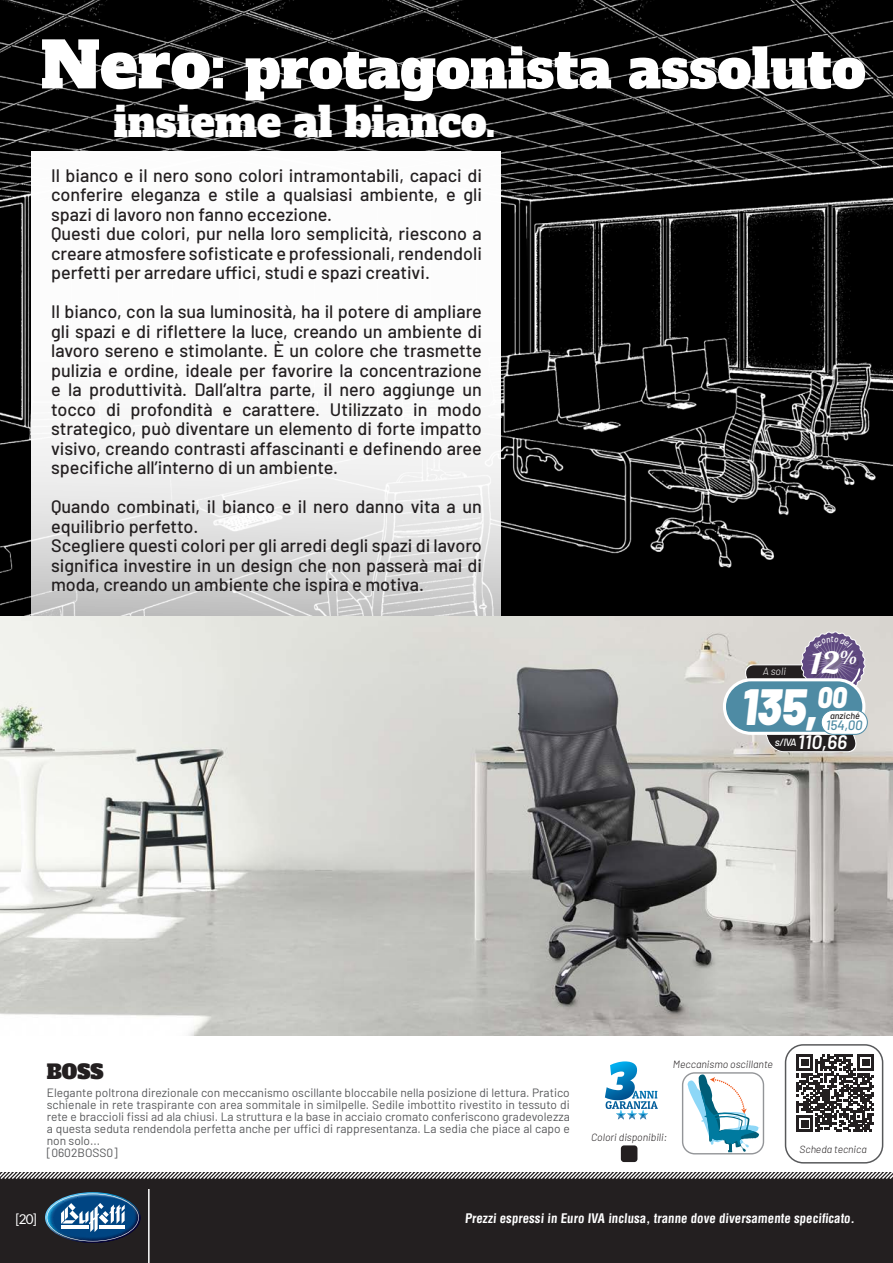
<style>
.page{position:relative;width:893px;height:1263px;background:#fff}
.page>*{position:absolute;margin:0;border:0;box-sizing:border-box;transform-origin:0 0}
.t1{font:54px "Alfa Slab One";color:#fff}
.Prezzo{font:italic 900 50.85px "Barlow";color:#fff;scale:.9 1}
.t2{font:40.5px "Alfa Slab One";color:#fff}
.Sconto{font:30px "Lobster";color:#fff;scale:1.2 1}
.Prezzo_senza_iva{font:italic 600 19.5px "Barlow";color:#fff}
.Titolo{font:19.5px "Alfa Slab One";color:#231f20}
.Descrizione{font:500 18px/19.5px "Barlow";color:#231f20;text-align:justify}
.Prezzo_barrato{font:italic 500 13.5px "Barlow";color:#4e8ba4}
.t3{font:13.5px "Lato";color:#fff}
.t4{font:700 condensed 12.9px "Helvetica LT Std";color:#fff}
.Descrizione-2{font:12px/12px "Barlow";color:#57585a;text-align:justify}
.Titolo-2{font:italic 300 10.5px "Barlow";color:#231f20}
.Prezzo_sopra{font:italic 300 10.5px "Barlow";color:#fff}
.Titolo-3{font:italic 300 10.35px "Barlow";color:#231f20}
.t5{font:italic 500 9px "Barlow";color:#231f20}
.s1{font-size:63px}
</style>
<div class="page">
<div style="left:0;top:1172px;width:893px;height:91px;background:#231f20"></div>
<hr style="left:148px;top:1189px;width:2px;height:74px;background:#fff">
<img style="left:45px;top:1192px;width:96px;height:51px">
<img style="left:0;top:0;width:893px;height:1035px">
<svg style="left:31px;top:151px;width:470px;height:644px"></svg>
<div style="left:785px;top:1044px;width:98px;height:119px;border:1px solid #57585a;border-radius:18px"></div>
<svg style="left:682px;top:1072px;width:82px;height:82px"></svg>
<div style="left:620px;top:1145px;width:18px;height:18px;background:#231f20;border-radius:4px"></div>
<div style="left:619px;top:1144px;width:20px;height:19px;border:2px solid #fff;border-radius:4px"></div>
<svg style="left:797px;top:1054px;width:77px;height:78px"></svg>
<svg style="left:724px;top:680px;width:140px;height:53px"></svg>
<svg style="left:821px;top:710px;width:46px;height:24px"></svg>
<div style="left:821px;top:710px;width:47px;height:25px;border:1px solid #4e8ba4;border-radius:12px"></div>
<svg style="left:605px;top:1061px;width:53px;height:58px"></svg>
<svg style="left:741px;top:631px;width:124px;height:122px;background:#8393a3"></svg>
<p class="t1" style="left:41px;top:22px;width:827px"><span class="s1">Nero:</span> protagonista assoluto</p>
<p class="t2" style="left:114px;top:87px;width:383px">insieme al bianco.</p>
<p class="Descrizione" style="left:51px;top:164px;width:432px">Il bianco e il nero sono colori intramontabili, capaci di conferire eleganza e stile a qualsiasi ambiente, e gli spazi di lavoro non fanno eccezione.</p>
<p class="Descrizione" style="left:51px;top:223px;width:432px">Questi due colori, pur nella loro semplicità, riescono a creare atmosfere sofisticate e professionali, rendendoli perfetti per arredare uffici, studi e spazi creativi.</p>
<p class="Descrizione" style="left:51px;top:301px;width:432px">Il bianco, con la sua luminosità, ha il potere di ampliare gli spazi e di riflettere la luce, creando un ambiente di lavoro sereno e stimolante. È un colore che trasmette pulizia e ordine, ideale per favorire la concentrazione e la produttività. Dall’altra parte, il nero aggiunge un tocco di profondità e carattere. Utilizzato in modo strategico, può diventare un elemento di forte impatto visivo, creando contrasti affascinanti e definendo aree specifiche all’interno di un ambiente.</p>
<p class="Descrizione" style="left:51px;top:495px;width:432px">Quando combinati, il bianco e il nero danno vita a un equilibrio perfetto.</p>
<p class="Descrizione" style="left:51px;top:534px;width:432px">Scegliere questi colori per gli arredi degli spazi di lavoro significa investire in un design che non passerà mai di moda, creando un ambiente che ispira e motiva.</p>
<p class="Prezzo_sopra" style="left:763px;top:663px;width:25px">A soli</p>
<p class="Sconto" style="left:810px;top:644px;width:40px">12<sup>%</sup></p>
<p class="Prezzo" style="left:741px;top:668px;width:119px">135,<sup>00</sup></p>
<p class="t5" style="left:830px;top:709px;width:31px">anziché</p>
<p class="Prezzo_barrato" style="left:826px;top:716px;width:38px">154,00</p>
<p class="Prezzo_senza_iva" style="left:775px;top:728px;width:74px"><sup>s/IVA</sup> 110,66</p>
<p class="Titolo" style="left:47px;top:1055px;width:58px">BOSS</p>
<p class="Descrizione-2" style="left:47px;top:1086px;width:525px">Elegante poltrona direzionale con meccanismo oscillante bloccabile nella posizione di lettura. Pratico schienale in rete traspirante con area sommitale in similpelle. Sedile imbottito rivestito in tessuto di rete e braccioli fissi ad ala chiusi. La struttura e la base in acciaio cromato conferiscono gradevolezza a questa seduta rendendola perfetta anche per uffici di rappresentanza. La sedia che piace al capo e non solo...</p>
<p class="Descrizione-2" style="left:47px;top:1146px;width:73px">[0602BOSS0]</p>
<p class="Titolo-2" style="left:673px;top:1057px;width:102px">Meccanismo oscillante</p>
<p class="Titolo-2" style="left:591px;top:1129px;width:78px">Colori disponibili:</p>
<p class="Titolo-3" style="left:800px;top:1141px;width:69px">Scheda tecnica</p>
<p class="t3" style="left:15px;top:1212px;width:23px">[20]</p>
<p class="t4" style="left:465px;top:1210px;width:393px">Prezzi espressi in Euro IVA inclusa, tranne dove diversamente specificato.</p>
</div>
